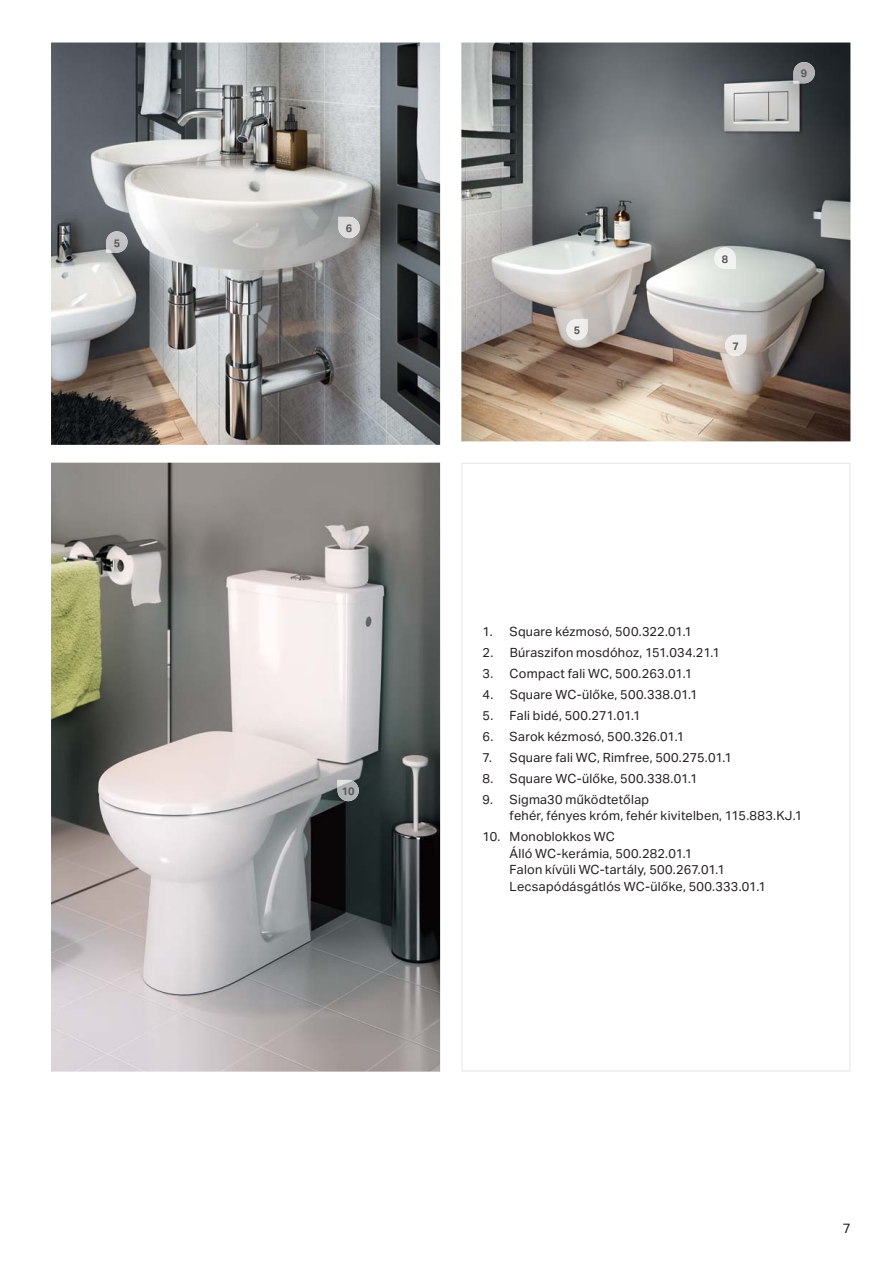
<style>
.page{position:relative;width:893px;height:1263px;background:#fff}
.page>*{position:absolute;margin:0;border:0;box-sizing:border-box;transform-origin:0 0}
.t1{font:13.5px "Aktiv Grotesk Geberit";color:#231f20}
.t2{font:12.75px/16.5px "Aktiv Grotesk Geberit";letter-spacing:.02em;color:#231f20}
.t3{font:700 10.8px "Aktiv Grotesk Geberit";color:#58595b}
</style>
<div class="page">
<img style="left:51px;top:43px;width:389px;height:402px">
<img style="left:461px;top:43px;width:389px;height:398px">
<img style="left:51px;top:463px;width:389px;height:608px">
<svg style="left:461px;top:463px;width:389px;height:608px"></svg>
<img style="left:793px;top:62px;width:22px;height:21px">
<img style="left:338px;top:217px;width:22px;height:21px">
<img style="left:106px;top:231px;width:22px;height:22px">
<img style="left:725px;top:335px;width:21px;height:21px">
<img style="left:714px;top:247px;width:22px;height:22px">
<img style="left:566px;top:319px;width:22px;height:21px">
<img style="left:338px;top:780px;width:21px;height:21px">
<p class="t3" style="left:114px;top:237px;width:8px">5</p>
<p class="t3" style="left:346px;top:222px;width:8px">6</p>
<p class="t3" style="left:342px;top:785px;width:14px">10</p>
<p class="t3" style="left:574px;top:324px;width:8px">5</p>
<p class="t3" style="left:801px;top:68px;width:8px">9</p>
<p class="t3" style="left:722px;top:253px;width:8px">8</p>
<p class="t3" style="left:732px;top:340px;width:8px">7</p>
<p class="t2" style="left:483px;top:623px;width:211px">1. Square kézmosó, 500.322.01.1</p>
<p class="t2" style="left:483px;top:644px;width:239px">2. Búraszifon mosdóhoz, 151.034.21.1</p>
<p class="t2" style="left:483px;top:665px;width:211px">3. Compact fali WC, 500.263.01.1</p>
<p class="t2" style="left:483px;top:686px;width:217px">4. Square WC-ülőke, 500.338.01.1</p>
<p class="t2" style="left:483px;top:707px;width:160px">5. Fali bidé, 500.271.01.1</p>
<p class="t2" style="left:483px;top:728px;width:203px">6. Sarok kézmosó, 500.326.01.1</p>
<p class="t2" style="left:483px;top:749px;width:251px">7. Square fali WC, Rimfree, 500.275.01.1</p>
<p class="t2" style="left:483px;top:770px;width:217px">8. Square WC-ülőke, 500.338.01.1</p>
<p class="t2" style="left:510px;top:791px;width:294px;text-indent:-27px">9. Sigma30 működtetőlap<br>fehér, fényes króm, fehér kivitelben, 115.883.KJ.1</p>
<p class="t2" style="left:510px;top:829px;width:258px;text-indent:-27px">10. Monoblokkos WC<br>Álló WC-kerámia, 500.282.01.1<br>Falon kívüli WC-tartály, 500.267.01.1<br>Lecsapódásgátlós WC-ülőke, 500.333.01.1</p>
<p class="t1" style="left:843px;top:1220px;width:9px">7</p>
</div>
